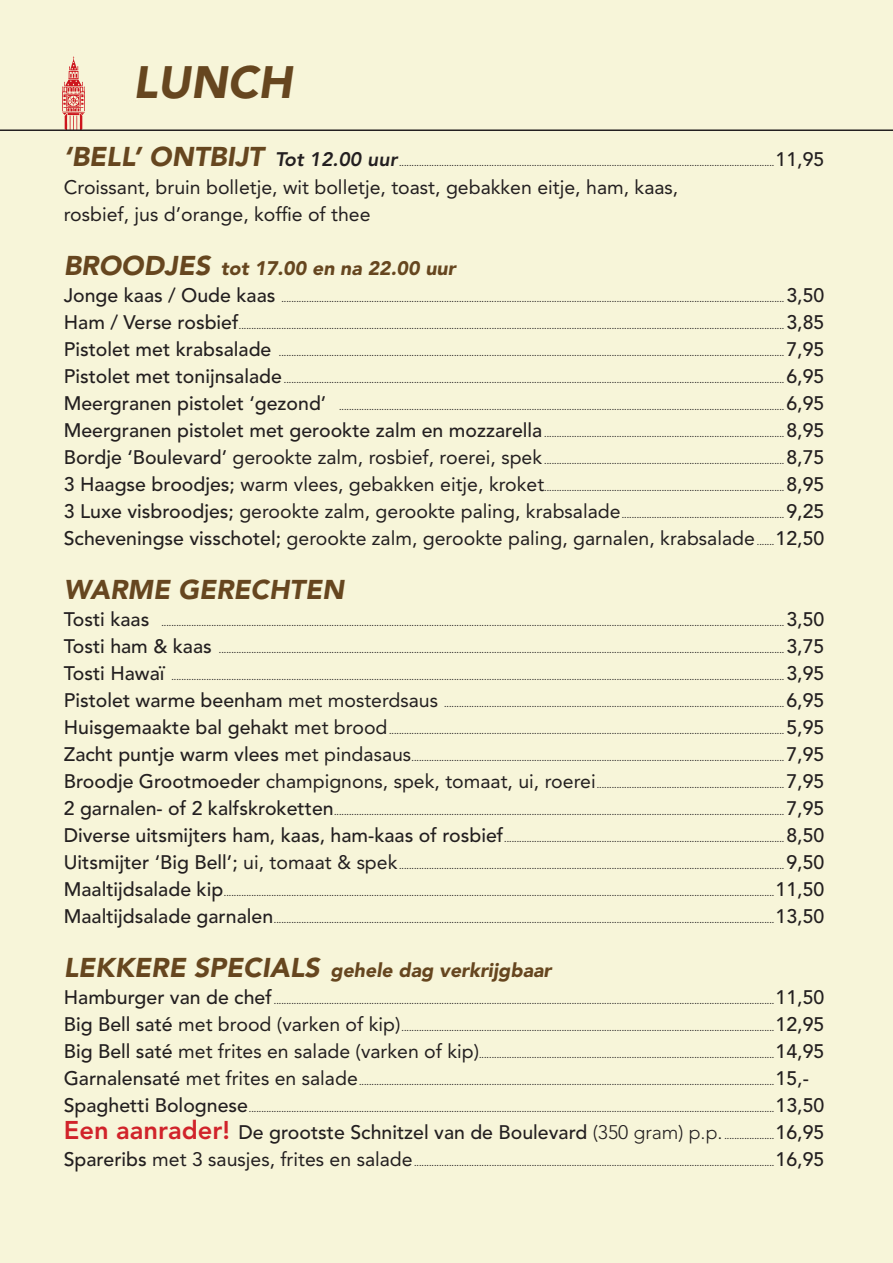
<style>
.page{position:relative;width:893px;height:1263px;background:#f7f5d9}
.page>*{position:absolute;margin:0;border:0;box-sizing:border-box;transform-origin:0 0}
.t1{font:italic 900 45px "Avenir LT Std";color:#66461f}
.t2{font:italic 900 27px "Avenir LT Std";color:#66461f}
.t3{font:19.5px/27px "Avenir LT Std";color:#231f20}
.t4{font:500 19.5px "Avenir LT Std";color:#231f20}
.t5{font:italic 900 19.5px "Avenir LT Std";color:#66461f}
.t6{font:500 9px "Avenir LT Std";color:#231f20}
.s1{font-weight:900;font-style:italic;font-size:27px;color:#66461f}
.s2{font-weight:800;font-style:italic;font-size:19.5px}
.s3{font-size:19.5px}
.s4{font-size:27px}
.s5{font-weight:400;font-size:19.5px}
.s6{font-weight:500}
.s7{font-weight:500;font-size:9px}
.s8{font-weight:800;font-size:25.5px;color:#d1232a}
.s9{font-weight:300}
.s10{font-size:9px}
</style>
<div class="page">
<svg style="left:62px;top:56px;width:23px;height:73px"></svg>
<hr style="left:0;top:129px;width:893px;height:2px;background:#231f20">
<h1 class="t1" style="left:133px;top:55px;width:161px">LUNCH</h1>
<p class="t6" style="left:64px;top:158px;width:762px"><span class="s1">‘BELL’ ONTBIJT</span> <span class="s2">Tot 12.00 uur</span>......................................................................................................................................................<span class="s3">11,95</span></p>
<h3 class="t3" style="left:64px;top:173px;width:616px">Croissant, bruin bolletje, wit bolletje, toast, gebakken eitje, ham, kaas, rosbief, jus d’orange, koffie of thee</h3>
<h3 class="t5" style="left:64px;top:256px;width:393px"><span class="s4">BROODJES</span> tot 17.00 en na 22.00 uur</h3>
<p class="t6" style="left:64px;top:293px;width:762px"><span class="s3">Jonge kaas / Oude kaas</span> ......................................................................................................................................................................................................... <span class="s3">3,50</span></p>
<p class="t6" style="left:64px;top:320px;width:762px"><span class="s3">Ham / Verse rosbief</span>.......................................................................................................................................................................................................................... <span class="s3">3,85</span></p>
<p class="t6" style="left:64px;top:347px;width:762px"><span class="s3">Pistolet met krabsalade</span> .......................................................................................................................................................................................................... <span class="s3">7,95</span></p>
<p class="t6" style="left:64px;top:374px;width:762px"><span class="s3">Pistolet met tonijnsalade</span> ........................................................................................................................................................................................................ <span class="s3">6,95</span></p>
<p class="t6" style="left:64px;top:401px;width:762px"><span class="s3">Meergranen pistolet ‘gezond’</span> .................................................................................................................................................................................. <span class="s3">6,95</span></p>
<p class="t6" style="left:64px;top:428px;width:762px"><span class="s3">Meergranen pistolet met gerookte zalm en mozzarella</span> ................................................................................................ <span class="s3">8,95</span></p>
<p class="t6" style="left:64px;top:455px;width:762px"><span class="s3">Bordje ‘Boulevard’</span> <span class="s5">gerookte zalm, rosbief, roerei, spek</span> ................................................................................................ <span class="s3">8,75</span></p>
<p class="t6" style="left:64px;top:482px;width:762px"><span class="s3">3 Haagse broodjes;</span> <span class="s5">warm vlees, gebakken eitje, kroket</span>................................................................................................ <span class="s3">8,95</span></p>
<p class="t6" style="left:64px;top:509px;width:762px"><span class="s3">3 Luxe visbroodjes;</span> <span class="s5">gerookte zalm, gerookte paling, krabsalade</span>................................................................. <span class="s3">9,25</span></p>
<h3 class="t3" style="left:64px;top:524px;width:762px"><span class="s6">Scheveningse visschotel;</span> gerookte zalm, gerookte paling, garnalen, krabsalade <span class="s7">.......</span><span class="s6">12,50</span></h3>
<h2 class="t2" style="left:64px;top:573px;width:282px">WARME GERECHTEN</h2>
<p class="t6" style="left:64px;top:617px;width:762px"><span class="s3">Tosti kaas</span> ......................................................................................................................................................................................................................................................... <span class="s3">3,50</span></p>
<p class="t6" style="left:64px;top:644px;width:762px"><span class="s3">Tosti ham &amp; kaas</span> .................................................................................................................................................................................................................................. <span class="s3">3,75</span></p>
<p class="t6" style="left:64px;top:671px;width:762px"><span class="s3">Tosti Hawaï</span> ..................................................................................................................................................................................................................................................... <span class="s3">3,95</span></p>
<p class="t6" style="left:64px;top:698px;width:762px"><span class="s3">Pistolet warme beenham</span> <span class="s5">met mosterdsaus</span> ........................................................................................................................................ <span class="s3">6,95</span></p>
<p class="t6" style="left:64px;top:725px;width:762px"><span class="s3">Huisgemaakte bal gehakt</span> <span class="s5">met brood</span> .............................................................................................................................................................. <span class="s3">5,95</span></p>
<p class="t6" style="left:64px;top:752px;width:762px"><span class="s3">Zacht puntje warm vlees</span> <span class="s5">met pindasaus</span>..................................................................................................................................................... <span class="s3">7,95</span></p>
<p class="t6" style="left:64px;top:779px;width:762px"><span class="s3">Broodje Grootmoeder</span> <span class="s5">champignons, spek, tomaat, ui, roerei</span>........................................................................... <span class="s3">7,95</span></p>
<p class="t6" style="left:64px;top:806px;width:762px"><span class="s3">2 garnalen- of 2 kalfskroketten</span>.................................................................................................................................................................................... <span class="s3">7,95</span></p>
<p class="t6" style="left:64px;top:833px;width:762px"><span class="s3">Diverse uitsmijters ham, kaas, ham-kaas of rosbief</span>................................................................................................................ <span class="s3">8,50</span></p>
<p class="t6" style="left:64px;top:860px;width:762px"><span class="s3">Uitsmijter ‘Big Bell’;</span> <span class="s5">ui, tomaat &amp; spek</span> .......................................................................................................................................................... <span class="s3">9,50</span></p>
<p class="t6" style="left:64px;top:887px;width:762px"><span class="s3">Maaltijdsalade kip</span>............................................................................................................................................................................................................................<span class="s3">11,50</span></p>
<p class="t6" style="left:64px;top:914px;width:762px"><span class="s3">Maaltijdsalade garnalen</span>........................................................................................................................................................................................................<span class="s3">13,50</span></p>
<h3 class="t5" style="left:64px;top:958px;width:489px"><span class="s4">LEKKERE SPECIALS</span> gehele dag verkrijgbaar</h3>
<p class="t6" style="left:64px;top:995px;width:762px"><span class="s3">Hamburger van de chef</span> ........................................................................................................................................................................................................<span class="s3">11,50</span></p>
<p class="t6" style="left:64px;top:1022px;width:762px"><span class="s3">Big Bell saté</span> <span class="s5">met brood (varken of kip)</span>.....................................................................................................................................................<span class="s3">12,95</span></p>
<p class="t6" style="left:64px;top:1049px;width:762px"><span class="s3">Big Bell saté</span> <span class="s5">met frites en salade (varken of kip)</span>......................................................................................................................<span class="s3">14,95</span></p>
<p class="t6" style="left:64px;top:1076px;width:747px"><span class="s3">Garnalensaté</span> <span class="s5">met frites en salade</span>......................................................................................................................................................................<span class="s3">15,-</span></p>
<p class="t6" style="left:64px;top:1103px;width:762px"><span class="s3">Spaghetti Bolognese</span>..................................................................................................................................................................................................................<span class="s3">13,50</span></p>
<h3 class="t4" style="left:64px;top:1120px;width:762px"><span class="s8">Een aanrader!</span> De grootste Schnitzel van de Boulevard <span class="s9">(350 gram) p.p.</span> <span class="s10">....................</span>16,95</h3>
<p class="t6" style="left:64px;top:1157px;width:762px"><span class="s3">Spareribs</span> <span class="s5">met 3 sausjes, frites en salade</span>................................................................................................................................................<span class="s3">16,95</span></p>
</div>
